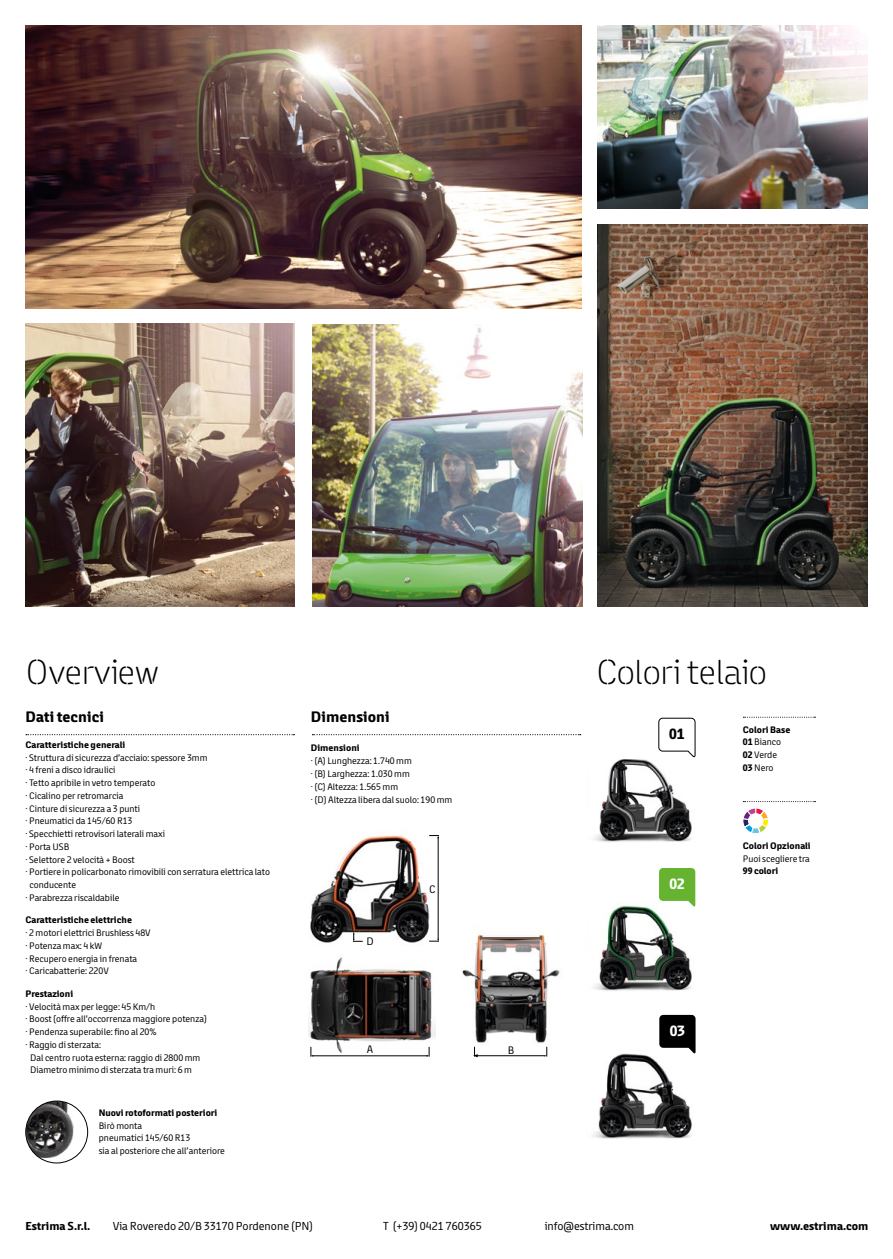
<style>
.page{position:relative;width:893px;height:1259px;background:#fff}
.page>*{position:absolute;margin:0;border:0;box-sizing:border-box;transform-origin:0 0}
.t1{font:300 36px "Metro Stencil";color:#000}
.t2{font:700 15.75px "Metro";color:#000}
.t3{font:700 15.45px "Metro";color:#fff}
.t4{font:700 15.45px "Metro";color:#000}
.t5{font:12px "Metro";color:#000}
.t6{font:700 12px "Metro";color:#000}
.t7{font:11.25px "Metro";color:#000}
.t8{font:9.75px/12.8px "Metro";color:#000}
.t9{font:700 9.75px/12.9px "Metro";color:#000}
.s1{font-weight:400}
</style>
<div class="page">
<img style="left:462px;top:933px;width:98px;height:119px">
<svg style="left:474px;top:1046px;width:3px;height:10px"></svg>
<hr style="left:476px;top:1055px;width:68px;height:1px;background:#000">
<img style="left:310px;top:835px;width:119px;height:108px">
<svg style="left:429px;top:938px;width:10px;height:4px"></svg>
<svg style="left:429px;top:835px;width:10px;height:3px"></svg>
<hr style="left:438px;top:837px;width:1px;height:102px;background:#000">
<svg style="left:353px;top:932px;width:10px;height:10px"></svg>
<img style="left:308px;top:957px;width:127px;height:95px">
<svg style="left:311px;top:1047px;width:2px;height:9px"></svg>
<svg style="left:427px;top:1047px;width:3px;height:9px"></svg>
<hr style="left:312px;top:1055px;width:116px;height:1px;background:#000">
<svg style="left:312px;top:734px;width:269px;height:1px"></svg>
<svg style="left:26px;top:734px;width:268px;height:1px"></svg>
<svg style="left:743px;top:716px;width:72px;height:1px"></svg>
<svg style="left:743px;top:801px;width:72px;height:32px"></svg>
<img style="left:26px;top:1101px;width:62px;height:62px;border-radius:31px">
<div style="left:26px;top:1100px;width:62px;height:63px;border:1px solid #000;border-radius:50%"></div>
<img style="left:594px;top:759px;width:98px;height:83px">
<img style="left:594px;top:889px;width:102px;height:102px">
<img style="left:593px;top:1053px;width:99px;height:86px">
<svg style="left:658px;top:717px;width:38px;height:41px"></svg>
<svg style="left:659px;top:1015px;width:37px;height:39px"></svg>
<svg style="left:659px;top:868px;width:36px;height:39px"></svg>
<img style="left:597px;top:225px;width:270px;height:381px">
<img style="left:26px;top:26px;width:556px;height:282px">
<img style="left:312px;top:324px;width:271px;height:282px">
<img style="left:597px;top:26px;width:270px;height:182px">
<img style="left:26px;top:324px;width:269px;height:282px">
<h1 class="t1" style="left:26px;top:651px;width:135px">Overview</h1>
<h2 class="t2" style="left:26px;top:707px;width:80px">Dati tecnici</h2>
<p class="t9" style="left:26px;top:738px;width:101px">Caratteristiche generali</p>
<p class="t8" style="left:26px;top:751px;width:183px">· Struttura di sicurezza d’acciaio: spessore 3mm</p>
<p class="t8" style="left:26px;top:764px;width:91px">· 4 freni a disco idraulici</p>
<p class="t8" style="left:26px;top:776px;width:131px">· Tetto apribile in vetro temperato</p>
<p class="t8" style="left:26px;top:789px;width:99px">· Cicalino per retromarcia</p>
<p class="t8" style="left:26px;top:802px;width:116px">· Cinture di sicurezza a 3 punti</p>
<p class="t8" style="left:26px;top:815px;width:108px">· Pneumatici da 145/60 R13</p>
<p class="t8" style="left:26px;top:827px;width:141px">· Specchietti retrovisori laterali maxi</p>
<p class="t8" style="left:26px;top:840px;width:45px">· Porta USB</p>
<p class="t8" style="left:26px;top:853px;width:111px">· Selettore 2 velocità + Boost</p>
<p class="t8" style="left:26px;top:866px;width:246px">· Portiere in policarbonato rimovibili con serratura elettrica lato</p>
<p class="t8" style="left:30px;top:878px;width:48px">conducente</p>
<p class="t8" style="left:26px;top:891px;width:95px">· Parabrezza riscaldabile</p>
<p class="t9" style="left:26px;top:914px;width:108px">Caratteristiche elettriche</p>
<p class="t8" style="left:26px;top:926px;width:127px">· 2 motori elettrici Brushless 48V · Potenza max: 4 kW<br>· Recupero energia in frenata<br>· Caricabatterie: 220V</p>
<p class="t9" style="left:26px;top:987px;width:49px">Prestazioni</p>
<p class="t8" style="left:26px;top:1000px;width:131px">· Velocità max per legge: 45 Km/h</p>
<p class="t8" style="left:26px;top:1013px;width:183px">· Boost (offre all’occorrenza maggiore potenza)</p>
<p class="t8" style="left:26px;top:1025px;width:133px">· Pendenza superabile: fino al 20%</p>
<p class="t8" style="left:26px;top:1038px;width:77px">· Raggio di sterzata:</p>
<p class="t8" style="left:30px;top:1051px;width:172px">Dal centro ruota esterna: raggio di 2800 mm</p>
<p class="t8" style="left:30px;top:1064px;width:163px">Diametro minimo di sterzata tra muri: 6 m</p>
<p class="t9" style="left:99px;top:1106px;width:120px">Nuovi rotoformati posteriori</p>
<p class="t8" style="left:99px;top:1119px;width:128px">Birò monta<br>pneumatici 145/60 R13<br>sia al posteriore che all’anteriore</p>
<h2 class="t2" style="left:311px;top:706px;width:81px">Dimensioni</h2>
<p class="t9" style="left:311px;top:742px;width:51px">Dimensioni</p>
<p class="t8" style="left:311px;top:754px;width:143px">· (A) Lunghezza: 1.740 mm<br>· (B) Larghezza: 1.030 mm<br>· (C) Altezza: 1.565 mm<br>· (D) Altezza libera dal suolo: 190 mm</p>
<p class="t7" style="left:366px;top:934px;width:9px">D</p>
<p class="t7" style="left:367px;top:1043px;width:8px">A</p>
<p class="t7" style="left:429px;top:882px;width:8px">C</p>
<p class="t7" style="left:508px;top:1043px;width:8px">B</p>
<h1 class="t1" style="left:596px;top:651px;width:172px">Colori telaio</h1>
<h3 class="t4" style="left:669px;top:724px;width:17px">01</h3>
<h3 class="t3" style="left:669px;top:874px;width:17px">02</h3>
<h3 class="t3" style="left:670px;top:1021px;width:17px">03</h3>
<p class="t9" style="left:743px;top:723px;width:49px">Colori Base<br>01 <span class="s1">Bianco<br></span>02 <span class="s1">Verde<br></span>03 <span class="s1">Nero</span></p>
<p class="t9" style="left:743px;top:839px;width:70px">Colori Opzionali</p>
<p class="t8" style="left:743px;top:852px;width:69px">Puoi scegliere tra</p>
<p class="t9" style="left:743px;top:865px;width:37px">99 colori</p>
<p class="t6" style="left:26px;top:1218px;width:66px">Estrima S.r.l.</p>
<p class="t5" style="left:113px;top:1219px;width:202px">Via Roveredo 20/B 33170 Pordenone (PN)</p>
<p class="t5" style="left:383px;top:1219px;width:101px">T (+39) 0421 760365</p>
<p class="t5" style="left:545px;top:1219px;width:91px">info@estrima.com</p>
<p class="t6" style="left:770px;top:1218px;width:100px">www.estrima.com</p>
</div>
